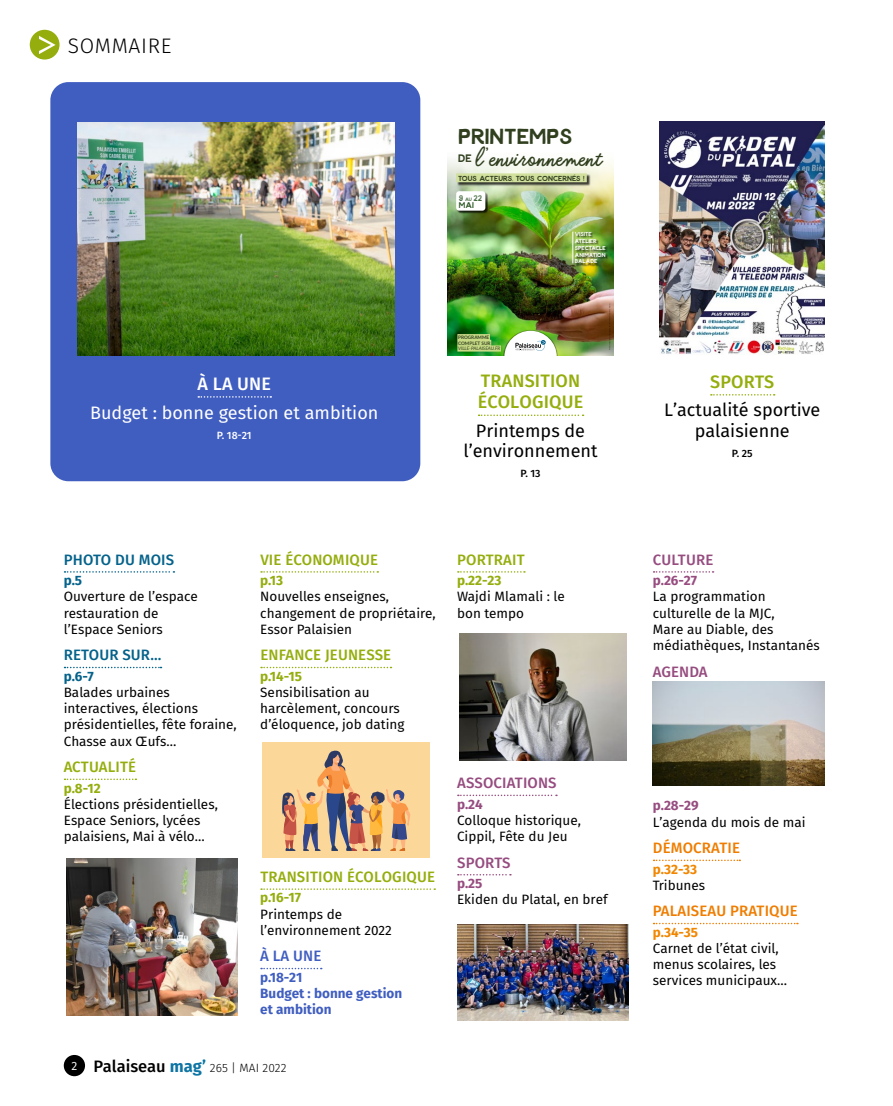
<style>
.page{position:relative;width:893px;height:1106px;background:#fff}
.page>*{position:absolute;margin:0;border:0;box-sizing:border-box;transform-origin:0 0}
.t1{font:21.9px "Bloomsbury Sans";color:#303f1e}
.t2{font:300 21px "Fira Sans";letter-spacing:.03em;color:#000}
.t3{font:18.45px "Bloomsbury Script";color:#303f1e}
.t4{font:18px/20.2px "Fira Sans";color:#000;text-align:center}
.t5{font:18px "Fira Sans";color:#fff}
.t6{font:500 18px/21.6px "Fira Sans";letter-spacing:.01em;color:#95ad0d}
.t7{font:500 18px "Fira Sans";color:#fff}
.t8{font:500 15px "Fira Sans";letter-spacing:.01em;color:#95ad0d}
.t9{font:500 15px "Fira Sans";letter-spacing:.01em;color:#964c7f}
.t10{font:500 15px "Fira Sans";letter-spacing:.01em;color:#ef7d00}
.t11{font:500 15px "Fira Sans";letter-spacing:.01em;color:#04628b}
.t12{font:500 15px "Fira Sans";color:#405ec0}
.t13{font:13.5px/16.2px "Fira Sans";color:#000}
.t14{font:700 13.5px/16.2px "Fira Sans";color:#405ec0}
.t15{font:700 13.5px "Fira Sans";color:#95ad0d}
.t16{font:700 13.5px "Fira Sans";color:#964c7f}
.t17{font:700 13.5px "Fira Sans";color:#f18700}
.t18{font:700 13.5px "Fira Sans";color:#04628b}
.t19{font:300 12px "Fira Sans";color:#000}
.t20{font:500 10.5px "Fira Sans";color:#000}
.t21{font:500 10.5px "Fira Sans";color:#fff}
.t22{font:8.4px/7.2px "Bloomsbury Sans";color:#2f5928}
.t23{font:7.35px "Bloomsbury Sans";color:#303f1e}
.t24{font:5.7px/6.8px "Bloomsbury Sans";color:#fff}
.t25{font:700 4.8px/5.7px "Lato";color:#303f1e}
.t26{font:italic 4.8px "Lato";color:#303f1e}
.s1{font-size:4.95px}
.s2{font-weight:500;font-size:16.5px}
.s3{font-weight:700;font-size:16.5px;color:#0f75a4}
.s4{font-weight:700;font-size:16.5px;color:#0074a4}
</style>
<div class="page">
<div style="left:64px;top:1054px;width:21px;height:22px;background:#000;border-radius:50%"></div>
<svg style="left:30px;top:30px;width:30px;height:30px"></svg>
<svg style="left:711px;top:394px;width:64px;height:1px"></svg>
<img style="left:660px;top:121px;width:165px;height:233px">
<img style="left:448px;top:202px;width:165px;height:153px">
<div style="left:573px;top:232px;width:36px;height:34px;background:#000;opacity:.75"></div>
<hr style="left:573px;top:232px;width:1px;height:31px;background:#fff">
<div style="left:456px;top:192px;width:32px;height:22px;background:#000;opacity:.75"></div>
<div style="left:456px;top:191px;width:29px;height:20px;background:#fff;border-radius:3px"></div>
<img style="left:448px;top:160px;width:165px;height:42px">
<div style="left:457px;top:174px;width:134px;height:12px;background:#000;opacity:.75"></div>
<div style="left:456px;top:173px;width:131px;height:9px;background:#d2e09d"></div>
<div style="left:457px;top:334px;width:33px;height:6px;background:#c8da86"></div>
<div style="left:457px;top:340px;width:34px;height:6px;background:#c8da86"></div>
<div style="left:457px;top:345px;width:44px;height:6px;background:#c8da86"></div>
<div style="left:503px;top:330px;width:55px;height:25px;background:#000;opacity:.35"></div>
<svg style="left:504px;top:331px;width:53px;height:24px"></svg>
<svg style="left:479px;top:414px;width:105px;height:2px"></svg>
<div style="left:50px;top:82px;width:370px;height:399px;background:#405ec0;border-radius:18px"></div>
<svg style="left:198px;top:396px;width:73px;height:1px"></svg>
<img style="left:77px;top:123px;width:318px;height:233px">
<svg style="left:65px;top:571px;width:109px;height:1px"></svg>
<svg style="left:65px;top:666px;width:97px;height:2px"></svg>
<svg style="left:65px;top:778px;width:71px;height:2px"></svg>
<svg style="left:261px;top:571px;width:117px;height:1px"></svg>
<svg style="left:261px;top:666px;width:130px;height:2px"></svg>
<svg style="left:261px;top:888px;width:174px;height:2px"></svg>
<svg style="left:261px;top:967px;width:61px;height:2px"></svg>
<svg style="left:458px;top:571px;width:67px;height:1px"></svg>
<svg style="left:458px;top:794px;width:99px;height:2px"></svg>
<svg style="left:458px;top:874px;width:53px;height:1px"></svg>
<svg style="left:654px;top:571px;width:60px;height:1px"></svg>
<svg style="left:654px;top:859px;width:86px;height:2px"></svg>
<svg style="left:654px;top:922px;width:144px;height:2px"></svg>
<div style="left:262px;top:742px;width:168px;height:116px;background:#fbd899"></div>
<svg style="left:282px;top:750px;width:128px;height:101px"></svg>
<img style="left:66px;top:858px;width:172px;height:157px">
<img style="left:457px;top:924px;width:172px;height:96px">
<img style="left:653px;top:681px;width:171px;height:104px">
<img style="left:459px;top:633px;width:168px;height:127px">
<h2 class="t2" style="left:68px;top:31px;width:105px">SOMMAIRE</h2>
<h3 class="t7" style="left:198px;top:369px;width:75px">À LA UNE</h3>
<h3 class="t5" style="left:90px;top:398px;width:290px">Budget : bonne gestion et ambition</h3>
<p class="t21" style="left:217px;top:426px;width:36px">P. 18-21</p>
<h1 class="t1" style="left:458px;top:124px;width:116px">PRINTEMPS</h1>
<h3 class="t3" style="left:458px;top:149px;width:145px"><sup>DE</sup> l ’environnement</h3>
<p class="t23" style="left:458px;top:174px;width:128px">TOUS ACTEURS, TOUS CONCERNÉS !</p>
<p class="t22" style="left:459px;top:195px;width:25px">9 <span class="s1">AU</span> 22<br>MAI</p>
<p class="t24" style="left:575px;top:231px;width:32px">VISITE<br>ATELIER<br>SPECTACLE<br>ANIMATION<br>BALADE</p>
<p class="t25" style="left:458px;top:334px;width:34px">PROGRAMME<br>COMPLET SUR</p>
<p class="t26" style="left:458px;top:345px;width:44px">VILLE-PALAISEAU.FR</p>
<h3 class="t6" style="left:478px;top:368px;width:107px">TRANSITION<br>ÉCOLOGIQUE</h3>
<h3 class="t4" style="left:464px;top:420px;width:136px">Printemps de l’environnement</h3>
<p class="t20" style="left:521px;top:465px;width:22px">P. 13</p>
<p class="t11" style="left:64px;top:547px;width:112px">PHOTO DU MOIS</p>
<p class="t18" style="left:64px;top:569px;width:20px">p.5</p>
<p class="t13" style="left:64px;top:588px;width:136px">Ouverture de l’espace restauration de l’Espace Seniors</p>
<p class="t11" style="left:64px;top:643px;width:99px">RETOUR SUR…</p>
<p class="t18" style="left:64px;top:664px;width:32px">p.6-7</p>
<p class="t13" style="left:64px;top:684px;width:174px">Balades urbaines interactives, élections présidentielles, fête foraine,<br>Chasse aux Œufs…</p>
<p class="t8" style="left:64px;top:755px;width:74px">ACTUALITÉ</p>
<p class="t15" style="left:64px;top:776px;width:39px">p.8-12</p>
<p class="t13" style="left:64px;top:795px;width:156px">Élections présidentielles,<br>Espace Seniors, lycées palaisiens, Mai à vélo…</p>
<p class="t8" style="left:260px;top:547px;width:119px">VIE ÉCONOMIQUE</p>
<p class="t15" style="left:260px;top:569px;width:24px">p.13</p>
<p class="t13" style="left:260px;top:588px;width:177px">Nouvelles enseignes, changement de propriétaire,<br>Essor Palaisien</p>
<p class="t8" style="left:260px;top:643px;width:132px">ENFANCE JEUNESSE</p>
<p class="t15" style="left:260px;top:664px;width:43px">p.14-15</p>
<p class="t13" style="left:260px;top:684px;width:146px">Sensibilisation au harcèlement, concours d’éloquence, job dating</p>
<p class="t8" style="left:260px;top:864px;width:176px">TRANSITION ÉCOLOGIQUE</p>
<p class="t15" style="left:260px;top:886px;width:42px">p.16-17</p>
<p class="t13" style="left:260px;top:905px;width:133px">Printemps de l’environnement 2022</p>
<p class="t12" style="left:260px;top:944px;width:63px">À LA UNE</p>
<p class="t14" style="left:260px;top:968px;width:143px">p.18-21<br>Budget : bonne gestion et ambition</p>
<p class="t19" style="left:71px;top:1059px;width:216px"><sup>2</sup> <span class="s2">Palaiseau</span> <span class="s3">mag</span><span class="s4">’</span> 265 | MAI 2022</p>
<p class="t8" style="left:457px;top:547px;width:69px">PORTRAIT</p>
<p class="t15" style="left:457px;top:569px;width:46px">p.22-23</p>
<p class="t13" style="left:457px;top:588px;width:109px">Wajdi Mlamali : le bon tempo</p>
<p class="t9" style="left:457px;top:771px;width:101px">ASSOCIATIONS</p>
<p class="t16" style="left:457px;top:792px;width:27px">p.24</p>
<p class="t13" style="left:457px;top:811px;width:126px">Colloque historique,<br>Cippil, Fête du Jeu</p>
<p class="t9" style="left:457px;top:850px;width:55px">SPORTS</p>
<p class="t16" style="left:457px;top:872px;width:27px">p.25</p>
<p class="t13" style="left:457px;top:891px;width:152px">Ekiden du Platal, en bref</p>
<h3 class="t6" style="left:710px;top:370px;width:66px">SPORTS</h3>
<h3 class="t4" style="left:664px;top:399px;width:158px">L’actualité sportive palaisienne</h3>
<p class="t20" style="left:732px;top:444px;width:22px">P. 25</p>
<p class="t9" style="left:653px;top:547px;width:62px">CULTURE</p>
<p class="t16" style="left:653px;top:569px;width:46px">p.26-27</p>
<p class="t13" style="left:653px;top:588px;width:169px">La programmation culturelle de la MJC,<br>Mare au Diable, des médiathèques, Instantanés</p>
<p class="t9" style="left:653px;top:659px;width:56px">AGENDA</p>
<p class="t16" style="left:653px;top:794px;width:47px">p.28-29</p>
<p class="t13" style="left:653px;top:813px;width:154px">L’agenda du mois de mai</p>
<p class="t10" style="left:653px;top:836px;width:89px">DÉMOCRATIE</p>
<p class="t17" style="left:653px;top:857px;width:46px">p.32-33</p>
<p class="t13" style="left:653px;top:876px;width:54px">Tribunes</p>
<p class="t10" style="left:653px;top:899px;width:146px">PALAISEAU PRATIQUE</p>
<p class="t17" style="left:653px;top:920px;width:47px">p.34-35</p>
<p class="t13" style="left:653px;top:939px;width:136px">Carnet de l’état civil, menus scolaires, les services municipaux…</p>
</div>
